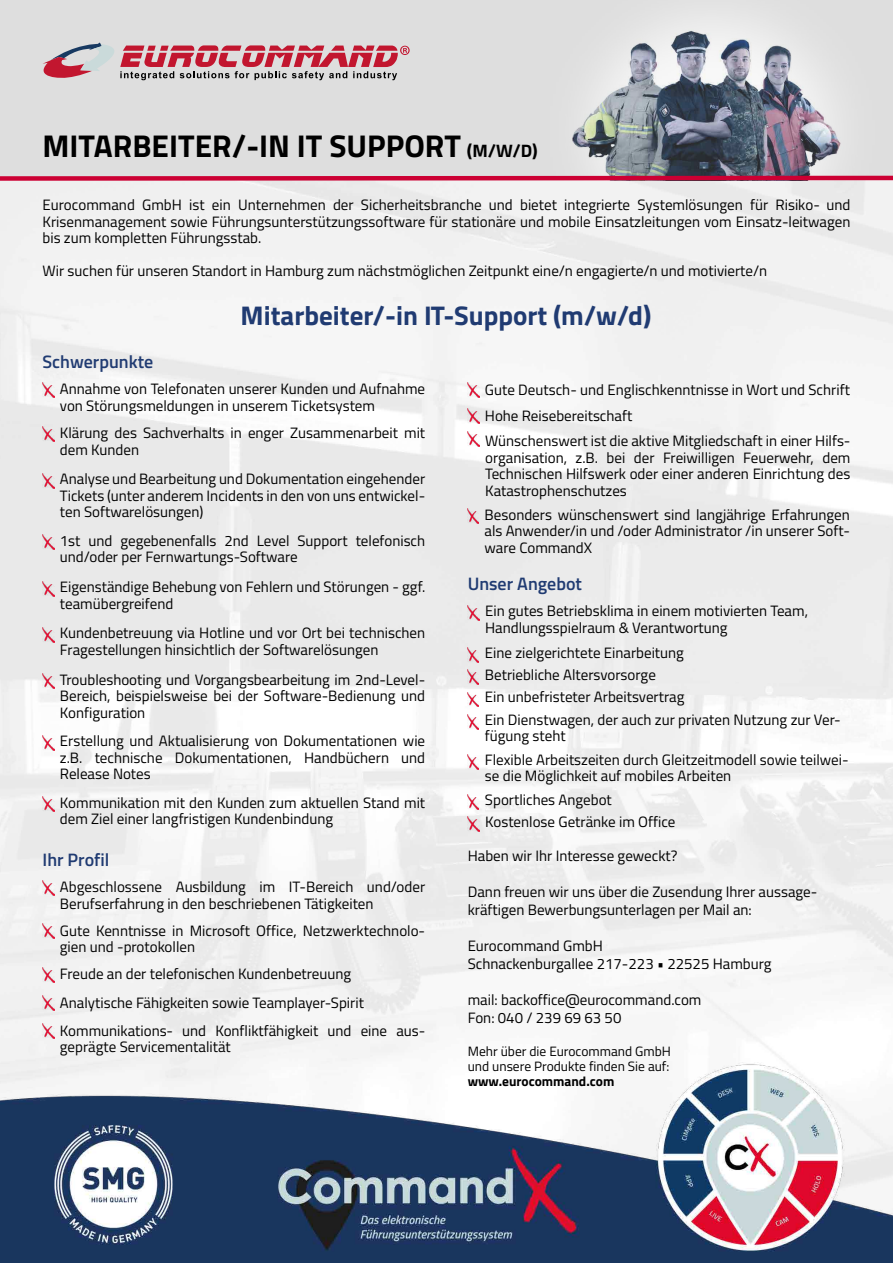
<style>
.page{position:relative;width:893px;height:1263px;background:#fff}
.page>*{position:absolute;margin:0;border:0;box-sizing:border-box;transform-origin:0 0}
.t1{font:700 31.5px "Titillium Web";color:#000}
.t2{font:700 27px "Titillium Web";color:#203b72}
.t3{font:600 18px "Titillium Web";color:#203b72}
.t4{font:15px/16.5px "Titillium Web";color:#000}
.t5{font:13.5px/15px "Titillium Web";color:#000}
.t6{font:700 13.5px "Titillium Web";color:#000}
.s1{font-size:18px}
</style>
<div class="page">
<img style="left:0;top:183px;width:893px;height:783px">
<div style="left:0;top:0;width:893px;height:178px;background:#dedede"></div>
<img style="left:572px;top:17px;width:269px;height:156px">
<img style="left:43px;top:473px;width:11px;height:15px">
<img style="left:43px;top:427px;width:11px;height:15px">
<img style="left:468px;top:606px;width:11px;height:14px">
<img style="left:43px;top:382px;width:11px;height:15px">
<svg style="left:0;top:173px;width:893px;height:10px"></svg>
<img style="left:0;top:966px;width:893px;height:297px">
<svg style="left:43px;top:43px;width:367px;height:37px"></svg>
<img style="left:468px;top:432px;width:11px;height:15px">
<img style="left:467px;top:509px;width:12px;height:15px">
<img style="left:468px;top:647px;width:11px;height:15px">
<img style="left:468px;top:670px;width:11px;height:15px">
<img style="left:468px;top:692px;width:11px;height:15px">
<img style="left:468px;top:714px;width:11px;height:15px">
<img style="left:468px;top:754px;width:11px;height:15px">
<img style="left:468px;top:794px;width:11px;height:15px">
<img style="left:468px;top:817px;width:11px;height:14px">
<img style="left:43px;top:535px;width:11px;height:15px">
<img style="left:43px;top:581px;width:11px;height:15px">
<img style="left:43px;top:627px;width:11px;height:15px">
<img style="left:43px;top:674px;width:11px;height:14px">
<img style="left:43px;top:735px;width:11px;height:15px">
<img style="left:43px;top:797px;width:11px;height:14px">
<img style="left:43px;top:880px;width:11px;height:15px">
<img style="left:43px;top:924px;width:11px;height:15px">
<img style="left:43px;top:967px;width:11px;height:15px">
<img style="left:43px;top:995px;width:11px;height:15px">
<img style="left:43px;top:1023px;width:11px;height:15px">
<img style="left:468px;top:383px;width:11px;height:15px">
<img style="left:468px;top:408px;width:11px;height:15px">
<h1 class="t1" style="left:43px;top:122px;width:497px">MITARBEITER/-IN IT SUPPORT <span class="s1">(M/W/D)</span></h1>
<p class="t4" style="left:43px;top:196px;width:809px;text-align:justify">Eurocommand GmbH ist ein Unternehmen der Sicherheitsbranche und bietet integrierte Systemlösungen für Risiko- und Krisenmanagement sowie Führungsunterstützungssoftware für stationäre und mobile Einsatzleitungen vom Einsatz-leitwagen bis zum kompletten Führungsstab.</p>
<p class="t4" style="left:43px;top:262px;width:726px">Wir suchen für unseren Standort in Hamburg zum nächstmöglichen Zeitpunkt eine/n engagierte/n und motivierte/n</p>
<h2 class="t2" style="left:241px;top:295px;width:412px">Mitarbeiter/-in IT-Support (m/w/d)</h2>
<p class="t3" style="left:43px;top:348px;width:112px">Schwerpunkte</p>
<p class="t4" style="left:60px;top:380px;width:367px">Annahme von Telefonaten unserer Kunden und Aufnahme von Störungsmeldungen in unserem Ticketsystem</p>
<p class="t4" style="left:60px;top:424px;width:367px">Klärung des Sachverhalts in enger Zusammenarbeit mit dem Kunden</p>
<p class="t4" style="left:60px;top:470px;width:367px;text-align:justify">Analyse und Bearbeitung und Dokumentation eingehender Tickets (unter anderem Incidents in den von uns entwickel&shy;ten Softwarelösungen)</p>
<p class="t4" style="left:60px;top:532px;width:367px">1st und gegebenenfalls 2nd Level Support telefonisch und/oder per Fernwartungs-Software</p>
<p class="t4" style="left:60px;top:578px;width:367px">Eigenständige Behebung von Fehlern und Störungen - ggf. teamübergreifend</p>
<p class="t4" style="left:60px;top:624px;width:367px">Kundenbetreuung via Hotline und vor Ort bei technischen<br>Fragestellungen hinsichtlich der Softwarelösungen</p>
<p class="t4" style="left:60px;top:670px;width:367px;text-align:justify">Troubleshooting und Vorgangsbearbeitung im 2nd-Level-Bereich, beispielsweise bei der Software-Bedienung und Konfiguration</p>
<p class="t4" style="left:60px;top:732px;width:367px;text-align:justify">Erstellung und Aktualisierung von Dokumentationen wie z.B. technische Dokumentationen, Handbüchern und Release Notes</p>
<p class="t4" style="left:60px;top:793px;width:367px">Kommunikation mit den Kunden zum aktuellen Stand mit dem Ziel einer langfristigen Kundenbindung</p>
<p class="t3" style="left:43px;top:846px;width:68px">Ihr Profil</p>
<p class="t4" style="left:60px;top:878px;width:367px">Abgeschlossene Ausbildung im IT-Bereich und/oder<br>Berufserfahrung in den beschriebenen Tätigkeiten</p>
<p class="t4" style="left:60px;top:922px;width:367px">Gute Kenntnisse in Microsoft Office, Netzwerktechnolo&shy;gien und -protokollen</p>
<p class="t4" style="left:60px;top:959px;width:367px;line-height:28px">Freude an der telefonischen Kundenbetreuung<br>Analytische Fähigkeiten sowie Teamplayer-Spirit<br>Kommunikations- und Konfliktfähigkeit und eine aus-</p>
<p class="t4" style="left:60px;top:1038px;width:172px">geprägte Servicementalität</p>
<p class="t4" style="left:485px;top:376px;width:366px;line-height:25.7px">Gute Deutsch- und Englischkenntnisse in Wort und Schrift<br>Hohe Reisebereitschaft</p>
<p class="t4" style="left:485px;top:432px;width:367px;text-align:justify">Wünschenswert ist die aktive Mitgliedschaft in einer Hilfs&shy;organisation, z.B. bei der Freiwilligen Feuerwehr, dem Technischen Hilfswerk oder einer anderen Einrichtung des Katastrophenschutzes</p>
<p class="t4" style="left:485px;top:506px;width:367px;text-align:justify">Besonders wünschenswert sind langjährige Erfahrungen als Anwender/in und /oder Administrator /in unserer Soft&shy;ware CommandX</p>
<p class="t3" style="left:468px;top:570px;width:116px">Unser Angebot</p>
<p class="t4" style="left:485px;top:602px;width:324px">Ein gutes Betriebsklima in einem motivierten Team,<br>Handlungsspielraum &amp; Verantwortung</p>
<p class="t4" style="left:485px;top:641px;width:357px;line-height:22.2px">Eine zielgerichtete Einarbeitung<br>Betriebliche Altersvorsorge<br>Ein unbefristeter Arbeitsvertrag<br>Ein Dienstwagen, der auch zur privaten Nutzung zur Ver-</p>
<p class="t4" style="left:485px;top:723px;width:365px;line-height:23.5px">fügung steht<br>Flexible Arbeitszeiten durch Gleitzeitmodell sowie teilwei-</p>
<p class="t4" style="left:485px;top:764px;width:248px;line-height:23px">se die Möglichkeit auf mobiles Arbeiten<br>Sportliches Angebot<br>Kostenlose Getränke im Office</p>
<p class="t4" style="left:468px;top:847px;width:211px">Haben wir Ihr Interesse geweckt?</p>
<p class="t4" style="left:468px;top:882px;width:351px;line-height:18px">Dann freuen wir uns über die Zusendung Ihrer aussage&shy;kräftigen Bewerbungsunterlagen per Mail an:</p>
<p class="t4" style="left:468px;top:936px;width:305px;line-height:18px">Eurocommand GmbH<br>Schnackenburgallee 217-223 • 22525 Hamburg</p>
<p class="t4" style="left:468px;top:990px;width:235px;line-height:18px">mail: backoffice@eurocommand.com<br>Fon: 040 / 239 69 63 50</p>
<p class="t5" style="left:468px;top:1043px;width:205px">Mehr über die Eurocommand GmbH und unsere Produkte finden Sie auf:</p>
<p class="t6" style="left:468px;top:1071px;width:148px">www.eurocommand.com</p>
</div>
